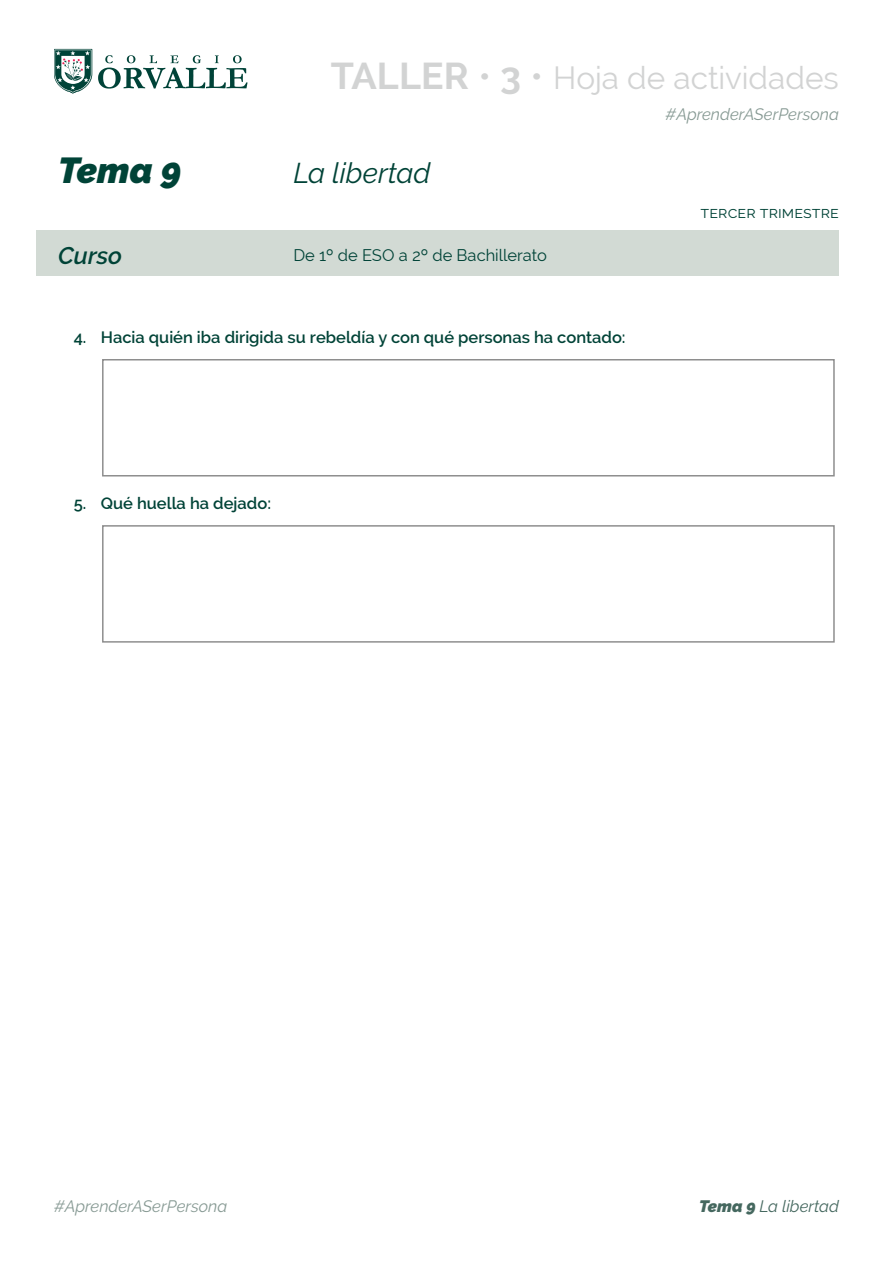
<style>
.page{position:relative;width:893px;height:1263px;background:#fff}
.page>*{position:absolute;margin:0;border:0;box-sizing:border-box;transform-origin:0 0}
.t1{font:italic 900 36px "Raleway";color:#004337}
.t2{font:31.5px "Raleway";color:#d2d3d3}
.t3{font:italic 28.5px "Raleway";color:#004337}
.t4{font:italic 600 24px "Raleway";color:#004337}
.t5{font:600 16.5px "Raleway";color:#004337}
.t6{font:16.5px "Raleway";color:#004337}
.t7{font:italic 16.5px "Raleway";color:#879a94}
.t8{font:italic 16.5px "Raleway";color:#45685f}
.s1{font-weight:700;font-size:37.5px}
.s2{font-size:37.5px}
.s3{font-weight:900}
</style>
<div class="page">
<svg style="left:98px;top:55px;width:150px;height:34px"></svg>
<svg style="left:54px;top:49px;width:38px;height:45px"></svg>
<div style="left:37px;top:230px;width:802px;height:46px;background:#d2dad4"></div>
<h2 class="t2" style="left:331px;top:60px;width:510px"><span class="s1">TALLER</span> <span class="s2">•</span> <span class="s1">3</span> <span class="s2">•</span> Hoja de actividades</h2>
<h1 class="t1" style="left:58px;top:149px;width:125px">Tema 9</h1>
<h3 class="t4" style="left:58px;top:242px;width:65px">Curso</h3>
<h3 class="t3" style="left:293px;top:156px;width:139px">La libertad</h3>
<p class="t6" style="left:293px;top:245px;width:255px">De 1º de ESO a 2º de Bachillerato</p>
<p class="t5" style="left:74px;top:328px;width:553px">4. Hacia quién iba dirigida su rebeldía y con qué personas ha contado:</p>
<p class="t7" style="left:666px;top:104px;width:175px">#AprenderASerPersona</p>
<p class="t6" style="left:701px;top:202px;width:140px">tercer trimestre</p>
<p class="t5" style="left:74px;top:494px;width:199px">5. Qué huella ha dejado:</p>
<p class="t7" style="left:54px;top:1196px;width:175px">#AprenderASerPersona</p>
<p class="t8" style="left:699px;top:1196px;width:141px"><span class="s3">Tema 9</span> La libertad</p>
</div>
